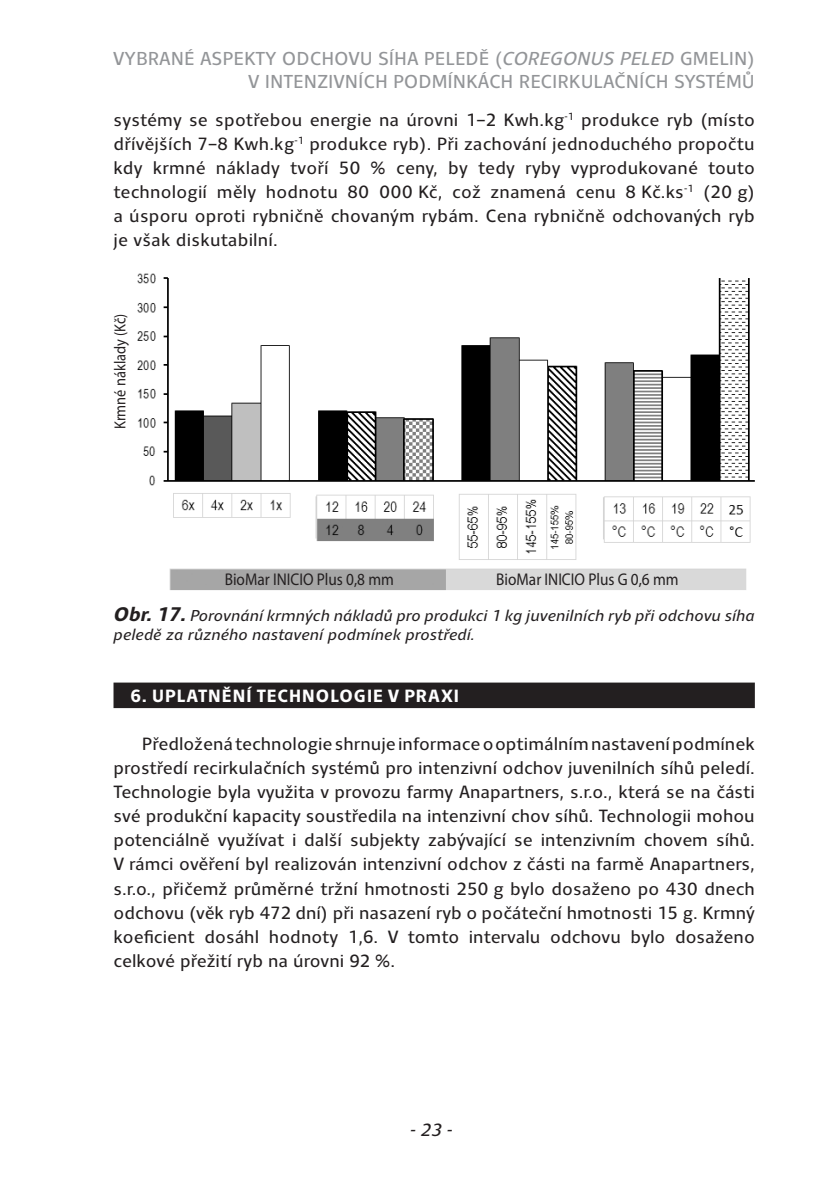
<style>
.page{position:relative;width:840px;height:1191px;background:#fff}
.page>*{position:absolute;margin:0;border:0;box-sizing:border-box;transform-origin:0 0}
.t1{font:19px/22.8px "Clara Sans";color:#939598;text-align:right}
.zakladni_styl{font:18px/24px "Clara Sans";color:#231f20;text-align:justify}
.Nadpis_uroven_1{font:700 18px "Clara Sans";letter-spacing:.025em;color:#fff}
.t2{font:italic 18px "Clara Sans";color:#231f20}
.t3{font:17px "Myriad Pro";color:#231f20;scale:.9 1}
.Označeni_obrazku_a_t{font:italic 16px/19.2px "Clara Sans";color:#231f20}
.t4{font:16px "Myriad Pro";color:#231f20;scale:.9 1}
.s1{font-style:italic}
.s2{font-weight:700;font-size:20px}
</style>
<div class="page">
<div style="left:113px;top:682px;width:641px;height:26px;background:#231f20"></div>
<img style="left:137px;top:273px;width:618px;height:317px">
<p class="t1" style="left:113px;top:48px;width:642px">VYBRANÉ ASPEKTY ODCHOVU SÍHA PELEDĚ (<span class="s1">COREGONUS PELED</span> GMELIN)<br>V INTENZIVNÍCH PODMÍNKÁCH RECIRKULAČNÍCH SYSTÉMŮ</p>
<p class="zakladni_styl" style="left:113px;top:108px;width:642px">systémy se spotřebou energie na úrovni 1–2 Kwh.kg<sup>-1</sup> produkce ryb (místo dřívějších 7–8 Kwh.kg<sup>-1</sup> produkce ryb). Při zachování jednoduchého propočtu kdy krmné náklady tvoří 50 % ceny, by tedy ryby vyprodukované touto technologií měly hodnotu 80 000 Kč, což znamená cenu 8 Kč.ks<sup>-1</sup> (20 g) a úsporu oproti rybničně chovaným rybám. Cena rybničně odchovaných ryb je však diskutabilní.</p>
<p class="t4" style="left:110px;top:429px;width:130px;rotate:-90deg">Krmné náklady (Kč)</p>
<p class="t3" style="left:224px;top:569px;width:189px">BioMar INICIO Plus 0,8 mm</p>
<p class="t3" style="left:496px;top:569px;width:204px">BioMar INICIO Plus G 0,6 mm</p>
<p class="Označeni_obrazku_a_t" style="left:113px;top:606px;width:642px"><span class="s2">Obr. 17.</span> Porovnání krmných nákladů pro produkci 1 kg juvenilních ryb při odchovu síha peledě za různého nastavení podmínek prostředí.</p>
<p class="Nadpis_uroven_1" style="left:130px;top:686px;width:330px">6. UPLATNĚNÍ TECHNOLOGIE V PRAXI</p>
<p class="zakladni_styl" style="left:113px;top:732px;width:642px;text-indent:28px">Předložená technologie shrnuje informace o optimálním nastavení podmínek prostředí recirkulačních systémů pro intenzivní odchov juvenilních síhů peledí.<br>Technologie byla využita v provozu farmy Anapartners, s.r.o., která se na části své produkční kapacity soustředila na intenzivní chov síhů. Technologii mohou potenciálně využívat i další subjekty zabývající se intenzivním chovem síhů.<br>V rámci ověření byl realizován intenzivní odchov z části na farmě Anapartners, s.r.o., přičemž průměrné tržní hmotnosti 250 g bylo dosaženo po 430 dnech odchovu (věk ryb 472 dní) při nasazení ryb o počáteční hmotnosti 15 g. Krmný koeficient dosáhl hodnoty 1,6. V tomto intervalu odchovu bylo dosaženo celkové přežití ryb na úrovni 92 %.</p>
<p class="t2" style="left:410px;top:1120px;width:44px">- 23 -</p>
</div>
